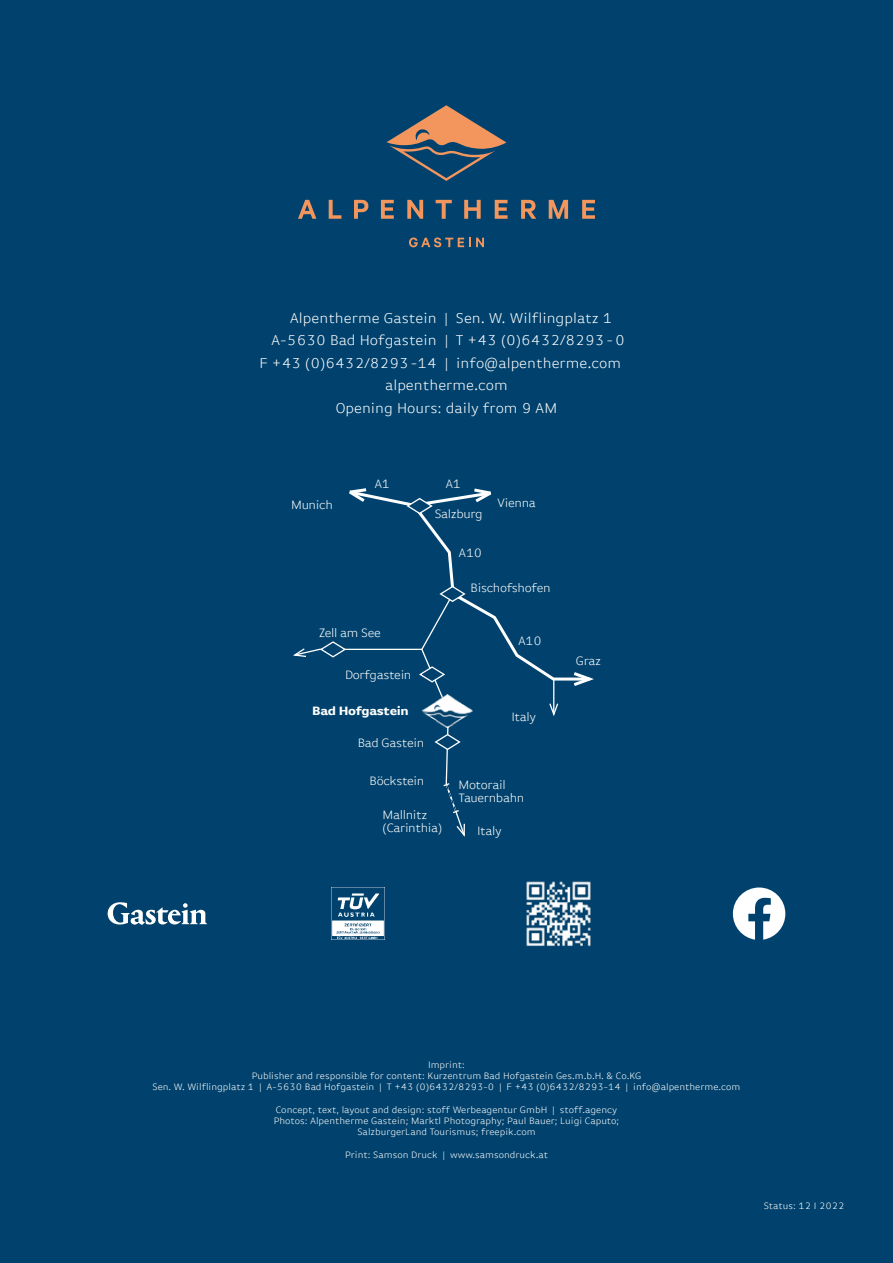
<style>
.page{position:relative;width:893px;height:1263px;background:#00426d}
.page>*{position:absolute;margin:0;border:0;box-sizing:border-box;transform-origin:0 0}
.t1{font:300 15px "Basic Gothic Offc Pro";color:#fff}
.t2{font:300 12.75px/12.9px "Basic Gothic Offc Pro";letter-spacing:-.03em;color:#fff}
.t3{font:700 12.75px "Basic Gothic Offc Pro";letter-spacing:-.03em;color:#fff}
.t4{font:300 9.75px/11.2px "Basic Gothic Offc Pro";color:#fff;text-align:center}
</style>
<div class="page">
<svg style="left:298px;top:200px;width:18px;height:19px"></svg>
<svg style="left:329px;top:200px;width:12px;height:19px"></svg>
<svg style="left:354px;top:200px;width:14px;height:19px"></svg>
<svg style="left:381px;top:200px;width:13px;height:19px"></svg>
<svg style="left:407px;top:200px;width:16px;height:19px"></svg>
<svg style="left:436px;top:200px;width:16px;height:19px"></svg>
<svg style="left:464px;top:200px;width:17px;height:19px"></svg>
<svg style="left:495px;top:200px;width:13px;height:19px"></svg>
<svg style="left:521px;top:200px;width:15px;height:19px"></svg>
<svg style="left:549px;top:200px;width:19px;height:19px"></svg>
<svg style="left:582px;top:200px;width:13px;height:19px"></svg>
<svg style="left:409px;top:238px;width:75px;height:9px"></svg>
<svg style="left:386px;top:105px;width:120px;height:76px"></svg>
<img style="left:332px;top:887px;width:52px;height:53px">
<img style="left:526px;top:881px;width:65px;height:66px">
<svg style="left:108px;top:902px;width:99px;height:23px"></svg>
<svg style="left:733px;top:887px;width:52px;height:53px"></svg>
<svg style="left:293px;top:488px;width:301px;height:349px"></svg>
<img style="left:420px;top:695px;width:68px;height:33px">
<h1 class="t1" style="left:290px;top:309px;width:324px">Alpentherme Gastein | Sen. W. Wilflingplatz 1</h1>
<h1 class="t1" style="left:271px;top:332px;width:355px">A-5630 Bad Hofgastein | T +43 (0)6432/8293-0</h1>
<h1 class="t1" style="left:260px;top:354px;width:363px">F +43 (0)6432/8293-14 | info@alpentherme.com</h1>
<h1 class="t1" style="left:385px;top:377px;width:124px">alpentherme.com</h1>
<h1 class="t1" style="left:336px;top:399px;width:223px">Opening Hours: daily from 9 AM</h1>
<h2 class="t2" style="left:291px;top:498px;width:43px">Munich</h2>
<h2 class="t2" style="left:374px;top:477px;width:17px">A1</h2>
<h2 class="t2" style="left:445px;top:477px;width:17px">A1</h2>
<h2 class="t2" style="left:435px;top:507px;width:49px">Salzburg</h2>
<h2 class="t2" style="left:459px;top:546px;width:25px">A10</h2>
<h2 class="t2" style="left:497px;top:496px;width:40px">Vienna</h2>
<h2 class="t2" style="left:471px;top:581px;width:81px">Bischofshofen</h2>
<h2 class="t2" style="left:319px;top:626px;width:64px">Zell am See</h2>
<h2 class="t2" style="left:345px;top:669px;width:68px">Dorfgastein</h2>
<h2 class="t3" style="left:312px;top:703px;width:98px">Bad Hofgastein</h2>
<h2 class="t2" style="left:358px;top:736px;width:68px">Bad Gastein</h2>
<h2 class="t2" style="left:370px;top:774px;width:56px">Böckstein</h2>
<h2 class="t2" style="left:518px;top:635px;width:25px">A10</h2>
<h2 class="t2" style="left:511px;top:710px;width:26px">Italy</h2>
<h2 class="t2" style="left:459px;top:778px;width:67px">Motorail<br>Tauernbahn</h2>
<h2 class="t2" style="left:383px;top:808px;width:61px">Mallnitz (Carinthia)</h2>
<h2 class="t2" style="left:477px;top:824px;width:26px">Italy</h2>
<h2 class="t2" style="left:576px;top:655px;width:27px">Graz</h2>
<p class="t4" style="left:152px;top:1059px;width:590px">Imprint:<br>Publisher and responsible for content: Kurzentrum Bad Hofgastein Ges.m.b.H. &amp; Co.KG<br>Sen. W. Wilflingplatz 1 | A-5630 Bad Hofgastein | T +43 (0)6432/8293-0 | F +43 (0)6432/8293-14 | info@alpentherme.com</p>
<p class="t4" style="left:274px;top:1104px;width:347px">Concept, text, layout and design: stoff Werbeagentur GmbH | stoff.agency<br>Photos: Alpentherme Gastein; Marktl Photography; Paul Bauer; Luigi Caputo;<br>SalzburgerLand Tourismus; freepik.com</p>
<p class="t4" style="left:345px;top:1149px;width:204px">Print: Samson Druck | www.samsondruck.at</p>
<p class="t4" style="left:764px;top:1200px;width:82px">Status: 12 I 2022</p>
</div>
